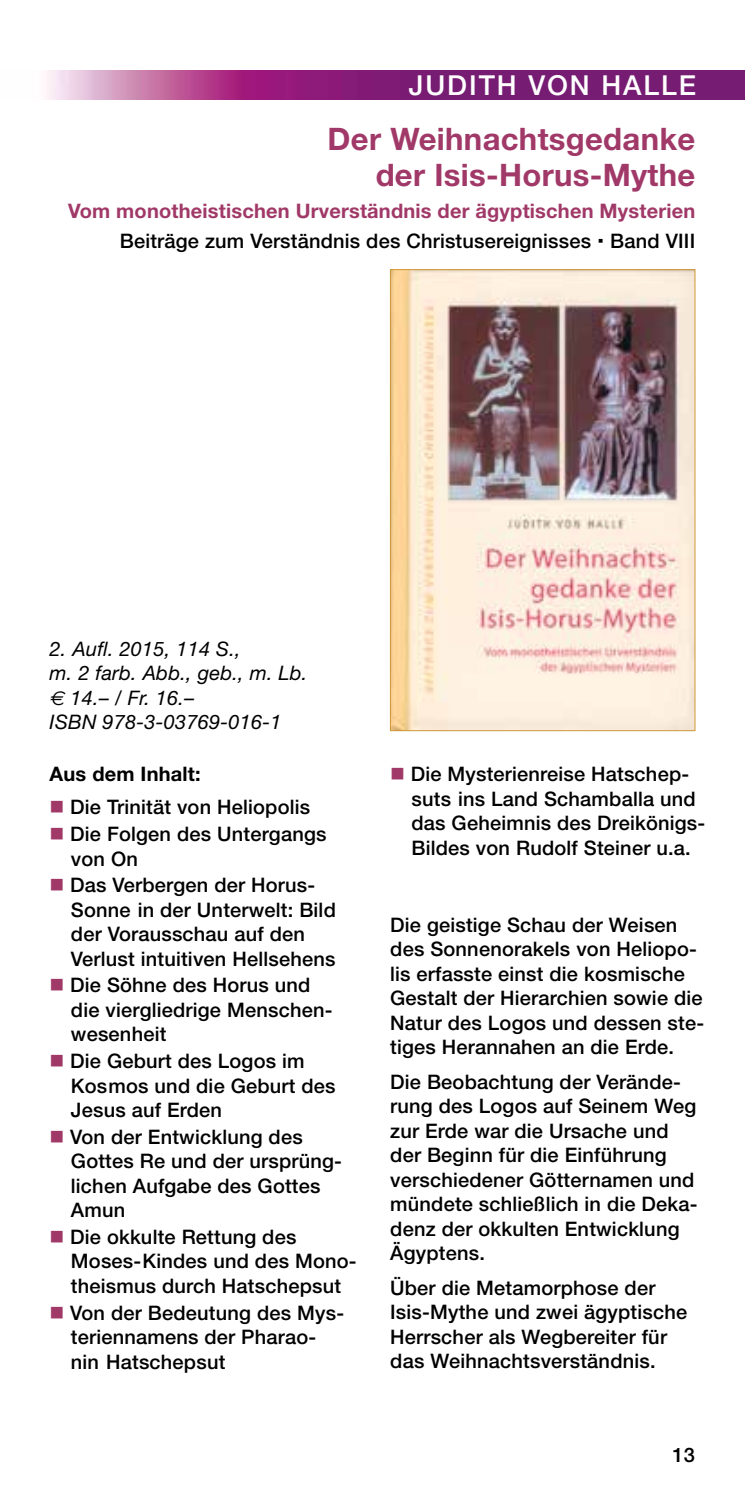
<style>
.page{position:relative;width:745px;height:1489px;background:#fff}
.page>*{position:absolute;margin:0;border:0;box-sizing:border-box;transform-origin:0 0}
.t1{font:700 31px/36.2px "Helvetica Neue";letter-spacing:.01em;color:#a13968;text-align:right}
.t2{font:500 27.5px "Helvetica Neue";letter-spacing:.07em;color:#fff}
.t3{font:500 20px/24.5px "Helvetica Neue";letter-spacing:.01em;color:#000}
.t4{font:italic 20px/24.5px "Helvetica Neue";letter-spacing:.01em;color:#000}
.t5{font:700 20px "Helvetica Neue";letter-spacing:.01em;color:#a13968}
.t6{font:700 20px "Helvetica Neue";letter-spacing:.01em;color:#000}
.s1{font-family:"Euro Sans"}
.s2{color:#a13968}
</style>
<div class="page">
<img style="left:392px;top:271px;width:300px;height:457px">
<div style="left:390px;top:269px;width:304px;height:461px;border:1px solid #d09737"></div>
<img style="left:47px;top:71px;width:697px;height:28px">
<h2 class="t2" style="left:408px;top:69px;width:289px">JUDITH VON HALLE</h2>
<h1 class="t1" style="left:327px;top:120px;width:369px">Der Weihnachtsgedanke der Isis-Horus-Mythe</h1>
<p class="t5" style="left:68px;top:198px;width:628px">Vom monotheistischen Urverständnis der ägyptischen Mysterien</p>
<p class="t3" style="left:120px;top:228px;width:576px">Beiträge zum Verständnis des Christusereignisses Band VIII</p>
<p class="t4" style="left:50px;top:636px;width:259px">2. Aufl. 2015, 114 S.,<br>m. 2 farb. Abb., geb., m. Lb. <span class="s1">€</span> 14.– / Fr. 16.–<br>ISBN 978-3-03769-016-1</p>
<p class="t6" style="left:50px;top:761px;width:152px">Aus dem Inhalt:</p>
<p class="t3" style="left:50px;top:794px;width:262px"><span class="s2">■</span> Die Trinität von Heliopolis</p>
<p class="t3" style="left:71px;top:821px;width:257px;text-indent:-21px"><span class="s2">■</span> Die Folgen des Untergangs von On</p>
<p class="t3" style="left:71px;top:872px;width:266px;text-indent:-21px"><span class="s2">■</span> Das Verbergen der Horus-<br>Sonne in der Unterwelt: Bild der Vorausschau auf den<br>Verlust intuitiven Hellsehens</p>
<p class="t3" style="left:71px;top:972px;width:263px;text-indent:-21px"><span class="s2">■</span> Die Söhne des Horus und die viergliedrige Menschen&shy;wesenheit</p>
<p class="t3" style="left:71px;top:1048px;width:266px;text-indent:-21px"><span class="s2">■</span> Die Geburt des Logos im<br>Kosmos und die Geburt des<br>Jesus auf Erden</p>
<p class="t3" style="left:71px;top:1124px;width:272px;text-indent:-21px"><span class="s2">■</span> Von der Entwicklung des<br>Gottes Re und der ursprüng&shy;lichen Aufgabe des Gottes<br>Amun</p>
<p class="t3" style="left:71px;top:1224px;width:287px;text-indent:-21px"><span class="s2">■</span> Die okkulte Rettung des<br>Moses-Kindes und des Mono&shy;theismus durch Hatschepsut</p>
<p class="t3" style="left:71px;top:1299px;width:274px;text-indent:-21px"><span class="s2">■</span> Von der Bedeutung des Mys&shy;teriennamens der Pharao&shy;nin Hatschepsut</p>
<p class="t3" style="left:411px;top:761px;width:295px;text-indent:-21px"><span class="s2">■</span> Die Mysterienreise Hatschep&shy;suts ins Land Schamballa und das Geheimnis des Dreikönigs-<br>Bildes von Rudolf Steiner u.a.</p>
<p class="t3" style="left:390px;top:912px;width:315px">Die geistige Schau der Weisen des Sonnenorakels von Heliopo&shy;lis erfasste einst die kosmische<br>Gestalt der Hierarchien sowie die<br>Natur des Logos und dessen ste&shy;tiges Herannahen an die Erde.</p>
<p class="t3" style="left:390px;top:1069px;width:309px">Die Beobachtung der Verände&shy;rung des Logos auf Seinem Weg zur Erde war die Ursache und der Beginn für die Einführung verschiedener Götternamen und mündete schließlich in die Deka&shy;denz der okkulten Entwicklung<br>Ägyptens.</p>
<p class="t3" style="left:390px;top:1275px;width:298px">Über die Metamorphose der<br>Isis-Mythe und zwei ägyptische<br>Herrscher als Wegbereiter für das Weihnachtsverständnis.</p>
<p class="t3" style="left:672px;top:1442px;width:24px">13</p>
</div>
